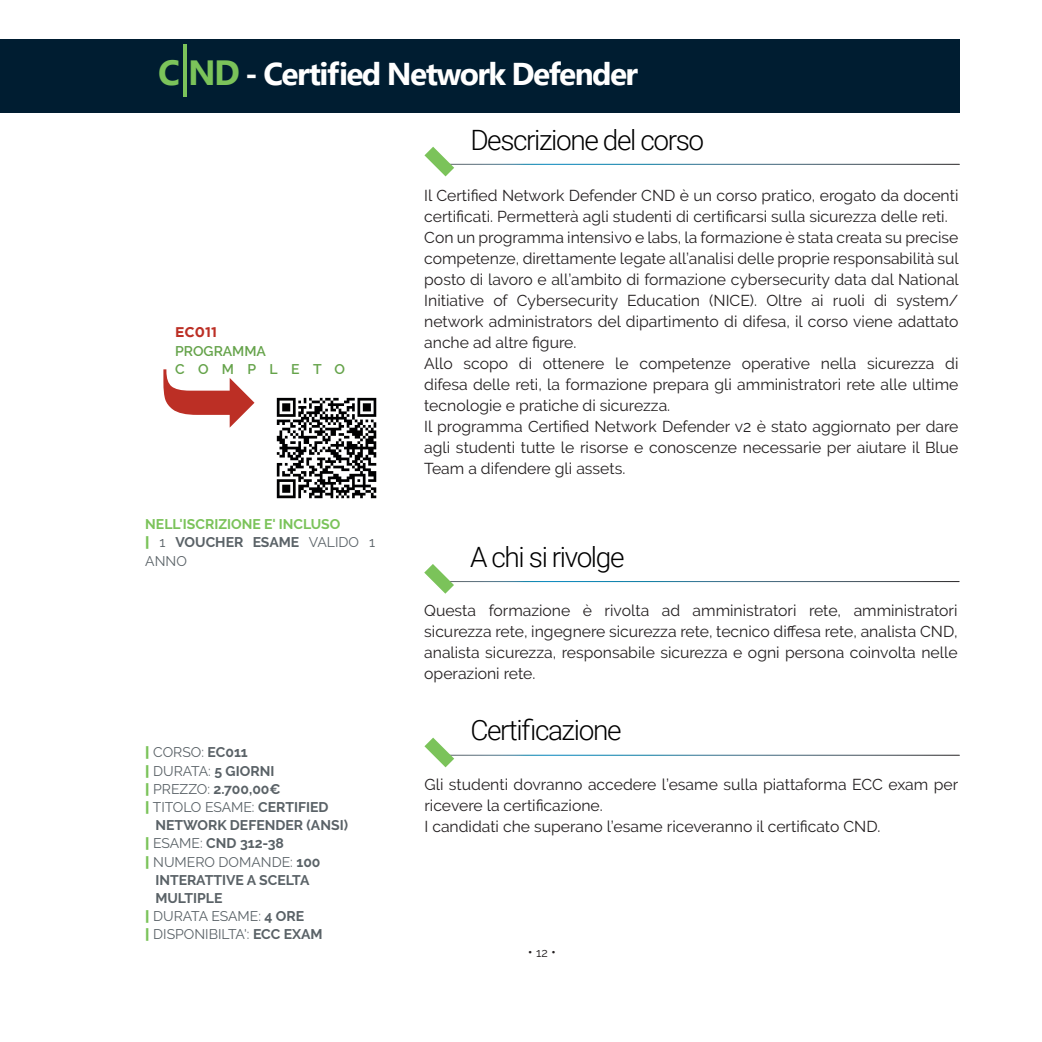
<style>
.page{position:relative;width:1042px;height:1042px;background:#fff}
.page>*{position:absolute;margin:0;border:0;box-sizing:border-box;transform-origin:0 0}
.t1{font:700 31.5px "Segoe UI";letter-spacing:-.05em;color:#fff}
.t2{font:300 28px "Roboto";letter-spacing:-.05em;color:#000}
.t3{font:15.75px/21px "Raleway";color:#231f20}
.t4{font:14px "Raleway";color:#5a6267}
.t5{font:700 14px "Raleway";color:#5a6267}
.t6{font:700 14px/18.2px "Raleway";color:#7bc35a}
.t7{font:600 14px/18.2px "Raleway";color:#65a34a}
.t8{font:700 14px "Gotham";color:#bc2f25}
.t9{font:14px "Raleway";color:#231f20}
.s1{font-size:35px;color:#7bc35a}
.s2{font-weight:400;font-size:52.5px;color:#7bc35a}
.s3{font-weight:900}
.s4{font-weight:400;color:#5a6267}
.s5{color:#5a6267}
.s6{font-weight:900;color:#7bc35a}
.s7{font-weight:700}
.s8{font-weight:400}
.s9{font-size:12.25px}
</style>
<div class="page">
<img style="left:276px;top:397px;width:101px;height:102px">
<div style="left:0;top:39px;width:960px;height:73px;background:#001d31"></div>
<svg style="left:424px;top:564px;width:43px;height:30px"></svg>
<svg style="left:424px;top:737px;width:43px;height:31px"></svg>
<svg style="left:424px;top:146px;width:43px;height:31px"></svg>
<h1 class="t1" style="left:158px;top:44px;width:481px"><span class="s1">C</span><span class="s2">|</span><span class="s1">ND</span> - Certified Network Defender</h1>
<p class="t8" style="left:175px;top:324px;width:43px">EC011</p>
<p class="t7" style="left:175px;top:342px;width:171px">PROGRAMMA<br>COMPLETO</p>
<p class="t6" style="left:145px;top:515px;width:231px">NELL'ISCRIZIONE E' INCLUSO<br><span class="s3">|</span> <span class="s4">1</span> <span class="s5">VOUCHER ESAME</span> <span class="s4">VALIDO 1<br>ANNO</span></p>
<p class="t4" style="left:145px;top:744px;width:104px"><span class="s6">|</span> CORSO: <span class="s7">EC011</span></p>
<p class="t4" style="left:145px;top:762px;width:131px"><span class="s6">|</span> DURATA: <span class="s7">5 GIORNI</span></p>
<p class="t5" style="left:145px;top:781px;width:137px"><span class="s6">|</span> <span class="s8">PREZZO:</span> 2.700,00€</p>
<p class="t4" style="left:145px;top:799px;width:185px"><span class="s6">|</span> TITOLO ESAME: <span class="s7">CERTIFIED</span></p>
<p class="t5" style="left:155px;top:817px;width:194px">NETWORK DEFENDER (ANSI)</p>
<p class="t5" style="left:145px;top:835px;width:140px"><span class="s6">|</span> <span class="s8">ESAME:</span> CND 312-38</p>
<p class="t4" style="left:145px;top:853px;width:177px"><span class="s6">|</span> NUMERO DOMANDE: <span class="s7">100</span></p>
<p class="t5" style="left:155px;top:872px;width:156px">INTERATTIVE A SCELTA</p>
<p class="t5" style="left:155px;top:890px;width:69px">MULTIPLE</p>
<p class="t4" style="left:145px;top:908px;width:160px"><span class="s6">|</span> DURATA ESAME: <span class="s7">4 ORE</span></p>
<p class="t4" style="left:145px;top:926px;width:179px"><span class="s6">|</span> DISPONIBILTA': <span class="s7">ECC EXAM</span></p>
<h2 class="t2" style="left:470px;top:120px;width:235px">Descrizione del corso</h2>
<p class="t3" style="left:424px;top:184px;width:536px">Il Certified Network Defender CND è un corso pratico, erogato da docenti certificati. Permetterà agli studenti di certificarsi sulla sicurezza delle reti.<br>Con un programma intensivo e labs, la formazione è stata creata su precise competenze, direttamente legate all’analisi delle proprie responsabilità sul posto di lavoro e all’ambito di formazione cybersecurity data dal National Initiative of Cybersecurity Education (NICE). Oltre ai ruoli di system/ network administrators del dipartimento di difesa, il corso viene adattato anche ad altre figure.<br>Allo scopo di ottenere le competenze operative nella sicurezza di difesa delle reti, la formazione prepara gli amministratori rete alle ultime tecnologie e pratiche di sicurezza.<br>Il programma Certified Network Defender v2 è stato aggiornato per dare agli studenti tutte le risorse e conoscenze necessarie per aiutare il Blue Team a difendere gli assets.</p>
<h2 class="t2" style="left:470px;top:537px;width:156px">A chi si rivolge</h2>
<p class="t3" style="left:424px;top:600px;width:535px;text-align:justify">Questa formazione è rivolta ad amministratori rete, amministratori sicurezza rete, ingegnere sicurezza rete, tecnico diffesa rete, analista CND, analista sicurezza, responsabile sicurezza e ogni persona coinvolta nelle operazioni rete.</p>
<h2 class="t2" style="left:470px;top:711px;width:153px">Certificazione</h2>
<p class="t3" style="left:424px;top:773px;width:535px">Gli studenti dovranno accedere l’esame sulla piattaforma ECC exam per ricevere la certificazione.<br>I candidati che superano l’esame riceveranno il certificato CND.</p>
<p class="t9" style="left:528px;top:943px;width:30px">• <span class="s9">12</span> •</p>
</div>
